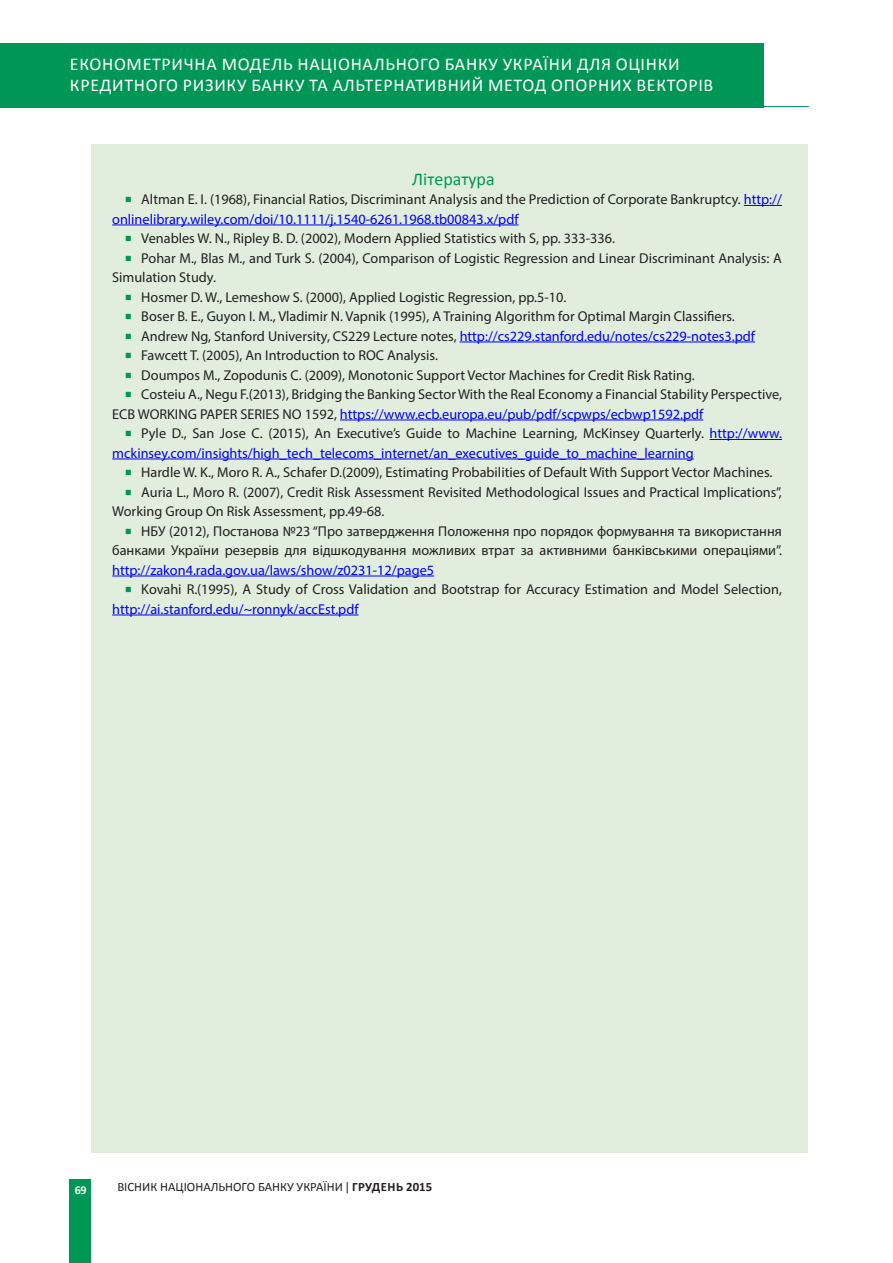
<style>
.page{position:relative;width:893px;height:1263px;background:#fff}
.page>*{position:absolute;margin:0;border:0;box-sizing:border-box;transform-origin:0 0}
.t1{font:18px/21.6px "Calibri";letter-spacing:.04em;color:#fff}
.t2{font:18px "Calibri";color:#009756}
.t3{font:16.5px/19.8px "Avenir Next";color:#fff}
.t4{font:14.25px/19.5px "Myriad Pro";color:#231f20}
.t5{font:14.25px/19.5px "Myriad Pro";color:#00f}
.t6{font:12.75px "Calibri";color:#231f20}
.t7{font:700 12px "Calibri";color:#fff}
.s1{font-family:"Minion Pro";font-size:18px;color:#009756}
.s2{color:#00f}
.s3{color:#231f20}
.s4{font-weight:700}
</style>
<div class="page">
<div style="left:70px;top:1179px;width:21px;height:84px;background:#009756"></div>
<hr style="left:0;top:106px;width:809px;height:1px;background:#009756">
<div style="left:0;top:43px;width:763px;height:65px;background:#009756"></div>
<div style="left:91px;top:144px;width:717px;height:1008px;background:#e1eedd"></div>
<hr style="left:744px;top:205px;width:38px;height:1px;background:#00f">
<hr style="left:112px;top:225px;width:407px;height:1px;background:#00f">
<hr style="left:460px;top:342px;width:295px;height:1px;background:#00f">
<hr style="left:340px;top:420px;width:363px;height:1px;background:#00f">
<hr style="left:710px;top:439px;width:72px;height:1px;background:#00f">
<hr style="left:112px;top:459px;width:582px;height:1px;background:#00f">
<hr style="left:112px;top:576px;width:322px;height:1px;background:#00f">
<hr style="left:112px;top:615px;width:247px;height:1px;background:#00f">
<p class="t1" style="left:70px;top:53px;width:645px">ЕКОНОМЕТРИЧНА МОДЕЛЬ НАЦІОНАЛЬНОГО БАНКУ УКРАЇНИ ДЛЯ ОЦІНКИ<br>КРЕДИТНОГО РИЗИКУ БАНКУ ТА АЛЬТЕРНАТИВНИЙ МЕТОД ОПОРНИХ ВЕКТОРІВ</p>
<p class="t3" style="left:62px;top:62px;width:301px">РULINATIS CONSULA STEMIT<br>VIDEO NOCTU CONSULI NTILICA RESE</p>
<p class="t3" style="left:67px;top:62px;width:301px">РULINATIS CONSULA STEMIT<br>VIDEO NOCTU CONSULI NTILICA RESE</p>
<p class="t2" style="left:412px;top:167px;width:84px">Література</p>
<p class="t4" style="left:112px;top:189px;width:671px;text-indent:13px"><span class="s1">■</span> Altman E. I. (1968), Financial Ratios, Discriminant Analysis and the Prediction of Corporate Bankruptcy. <span class="s2">http:// onlinelibrary.wiley.com/doi/10.1111/j.1540-6261.1968.tb00843.x/pdf</span></p>
<p class="t4" style="left:125px;top:228px;width:492px"><span class="s1">■</span> Venables W. N., Ripley B. D. (2002), Modern Applied Statistics with S, pp. 333-336.</p>
<p class="t4" style="left:112px;top:248px;width:671px;text-indent:13px"><span class="s1">■</span> Pohar M., Blas M., and Turk S. (2004), Comparison of Logistic Regression and Linear Discriminant Analysis: A<br>Simulation Study.</p>
<p class="t4" style="left:125px;top:287px;width:443px"><span class="s1">■</span> Hosmer D. W., Lemeshow S. (2000), Applied Logistic Regression, pp.5-10.</p>
<p class="t4" style="left:125px;top:306px;width:611px"><span class="s1">■</span> Boser B. E., Guyon I. M., Vladimir N. Vapnik (1995), A Training Algorithm for Optimal Margin Classifiers.</p>
<p class="t5" style="left:125px;top:326px;width:631px"><span class="s1">■</span> <span class="s3">Andrew Ng, Stanford University, CS229 Lecture notes,</span> http://cs229.stanford.edu/notes/cs229-notes3.pdf</p>
<p class="t4" style="left:125px;top:345px;width:315px"><span class="s1">■</span> Fawcett T. (2005), An Introduction to ROC Analysis.</p>
<p class="t4" style="left:125px;top:365px;width:571px"><span class="s1">■</span> Doumpos M., Zopodunis C. (2009), Monotonic Support Vector Machines for Credit Risk Rating.</p>
<p class="t4" style="left:112px;top:384px;width:671px;text-indent:13px"><span class="s1">■</span> Costeiu A., Negu F.(2013), Bridging the Banking Sector With the Real Economy a Financial Stability Perspective,<br>ECB WORKING PAPER SERIES NO 1592, <span class="s2">https://www.ecb.europa.eu/pub/pdf/scpwps/ecbwp1592.pdf</span></p>
<p class="t5" style="left:112px;top:423px;width:671px;text-indent:13px"><span class="s1">■</span> <span class="s3">Pyle D., San Jose C. (2015), An Executive’s Guide to Machine Learning, McKinsey Quarterly.</span> http://www. mckinsey.com/insights/high_tech_telecoms_internet/an_executives_guide_to_machine_learning</p>
<p class="t4" style="left:125px;top:462px;width:649px"><span class="s1">■</span> Hardle W. K., Moro R. A., Schafer D.(2009), Estimating Probabilities of Default With Support Vector Machines.</p>
<p class="t4" style="left:112px;top:482px;width:671px;text-indent:13px"><span class="s1">■</span> Auria L., Moro R. (2007), Credit Risk Assessment Revisited Methodological Issues and Practical Implications”,<br>Working Group On Risk Assessment, pp.49-68.</p>
<p class="t4" style="left:112px;top:521px;width:671px;text-align:justify;text-indent:13px"><span class="s1">■</span> НБУ (2012), Постанова №23 “Про затвердження Положення про порядок формування та використання банками України резервів для відшкодування можливих втрат за активними банківськими операціями”. <span class="s2">http://zakon4.rada.gov.ua/laws/show/z0231-12/page5</span></p>
<p class="t4" style="left:112px;top:579px;width:671px;text-indent:13px"><span class="s1">■</span> Kovahi R.(1995), A Study of Cross Validation and Bootstrap for Accuracy Estimation and Model Selection, <span class="s2">http://ai.stanford.edu/~ronnyk/accEst.pdf</span></p>
<p class="t7" style="left:75px;top:1182px;width:14px">69</p>
<p class="t6" style="left:117px;top:1178px;width:316px">ВІСНИК НАЦІОНАЛЬНОГО БАНКУ УКРАЇНИ <span class="s4">ГРУДЕНЬ 2015</span></p>
</div>
